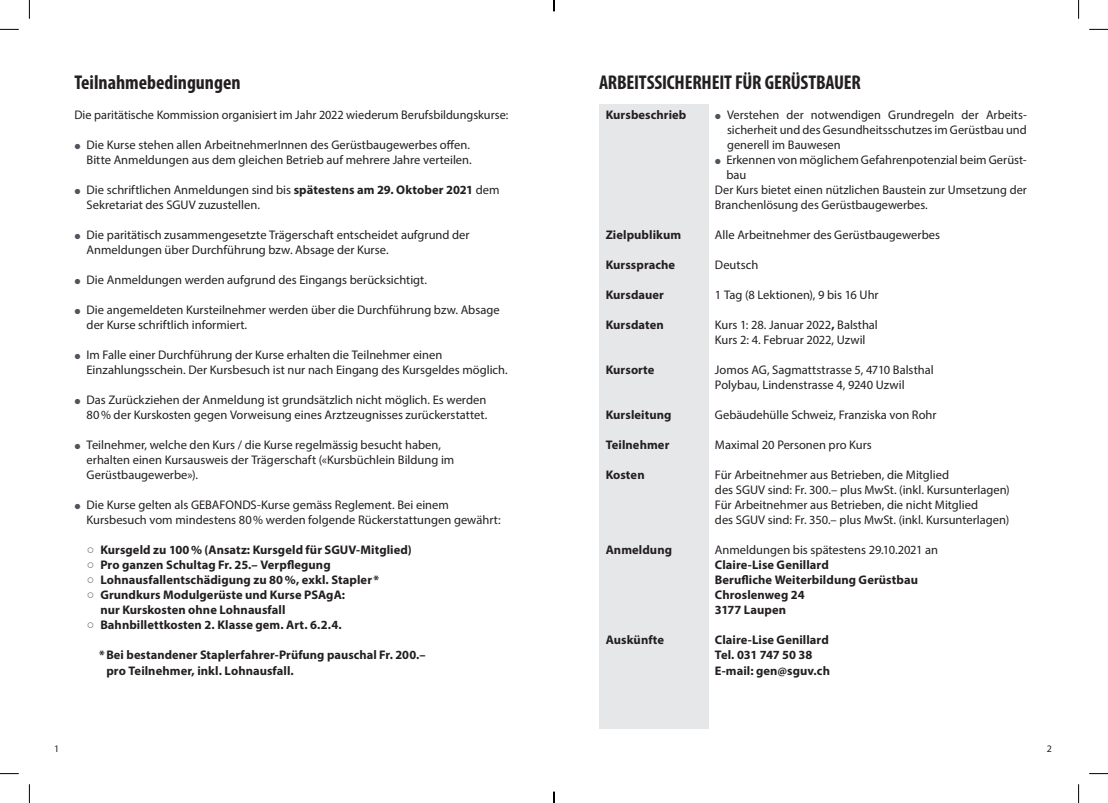
<style>
.page{position:relative;width:1108px;height:803px;background:#fff}
.page>*{position:absolute;margin:0;border:0;box-sizing:border-box;transform-origin:0 0}
.t1{font:700 condensed 20px "Myriad Pro";letter-spacing:-.01em;color:#231f20}
.t2{font:12.5px/15px "Myriad Pro";color:#231f20}
.t3{font:700 12.5px/15px "Myriad Pro";letter-spacing:.005em;color:#231f20}
.t4{font:10px "Myriad Pro";color:#231f20}
.s1{font-weight:700}
.s2{color:#4d545a}
</style>
<div class="page">
<div style="left:599px;top:104px;width:109px;height:624px;background:#e6e7e9"></div>
<svg style="left:0;top:29px;width:19px;height:1px"></svg>
<svg style="left:1089px;top:29px;width:19px;height:1px"></svg>
<svg style="left:0;top:773px;width:19px;height:1px"></svg>
<svg style="left:1089px;top:773px;width:19px;height:1px"></svg>
<svg style="left:29px;top:0;width:1px;height:19px"></svg>
<svg style="left:29px;top:784px;width:1px;height:19px"></svg>
<svg style="left:1078px;top:0;width:1px;height:19px"></svg>
<svg style="left:1078px;top:784px;width:1px;height:19px"></svg>
<svg style="left:553px;top:0;width:2px;height:11px"></svg>
<svg style="left:553px;top:792px;width:2px;height:11px"></svg>
<h1 class="t1" style="left:74px;top:70px;width:168px">Teilnahmebedingungen</h1>
<p class="t2" style="left:74px;top:107px;width:435px">Die paritätische Kommission organisiert im Jahr 2022 wiederum Berufsbildungskurse:</p>
<p class="t2" style="left:87px;top:137px;width:387px">Die Kurse stehen allen ArbeitnehmerInnen des Gerüstbaugewerbes offen.<br>Bitte Anmeldungen aus dem gleichen Betrieb auf mehrere Jahre verteilen.</p>
<p class="t2" style="left:87px;top:182px;width:414px">Die schriftlichen Anmeldungen sind bis <span class="s1">spätestens am 29. Oktober 2021</span> dem<br>Sekretariat des SGUV zuzustellen.</p>
<p class="t2" style="left:87px;top:227px;width:384px">Die paritätisch zusammengesetzte Trägerschaft entscheidet aufgrund der<br>Anmeldungen über Durchführung bzw. Absage der Kurse.</p>
<p class="t2" style="left:87px;top:272px;width:342px">Die Anmeldungen werden aufgrund des Eingangs berücksichtigt.</p>
<p class="t2" style="left:87px;top:302px;width:415px">Die angemeldeten Kursteilnehmer werden über die Durchführung bzw. Absage der Kurse schriftlich informiert.</p>
<p class="t2" style="left:87px;top:347px;width:422px">Im Falle einer Durchführung der Kurse erhalten die Teilnehmer einen<br>Einzahlungsschein. Der Kursbesuch ist nur nach Eingang des Kursgeldes möglich.</p>
<p class="t2" style="left:87px;top:392px;width:402px">Das Zurückziehen der Anmeldung ist grundsätzlich nicht möglich. Es werden<br>80% der Kurskosten gegen Vorweisung eines Arztzeugnisses zurückerstattet.</p>
<p class="t2" style="left:87px;top:437px;width:369px">Teilnehmer, welche den Kurs / die Kurse regelmässig besucht haben, erhalten einen Kursausweis der Trägerschaft («Kursbüchlein Bildung im<br>Gerüstbaugewerbe»).</p>
<p class="t2" style="left:87px;top:497px;width:415px">Die Kurse gelten als GEBAFONDS-Kurse gemäss Reglement. Bei einem<br>Kursbesuch vom mindestens 80% werden folgende Rückerstattungen gewährt:</p>
<p class="t3" style="left:87px;top:542px;width:326px"><span class="s2">•</span> Kursgeld zu 100% (Ansatz: Kursgeld für SGUV-Mitglied)</p>
<p class="t3" style="left:87px;top:557px;width:245px"><span class="s2">•</span> Pro ganzen Schultag Fr. 25.– Verpflegung</p>
<p class="t3" style="left:87px;top:572px;width:294px"><span class="s2">•</span> Lohnausfallentschädigung zu 80%, exkl. Stapler *</p>
<p class="t3" style="left:100px;top:587px;width:246px;text-indent:-13px"><span class="s2">•</span> Grundkurs Modulgerüste und Kurse PSAgA: nur Kurskosten ohne Lohnausfall</p>
<p class="t3" style="left:87px;top:617px;width:256px"><span class="s2">•</span> Bahnbillettkosten 2. Klasse gem. Art. 6.2.4.</p>
<p class="t3" style="left:106px;top:647px;width:321px;text-indent:-7px">* Bei bestandener Staplerfahrer-Prüfung pauschal Fr. 200.– pro Teilnehmer, inkl. Lohnausfall.</p>
<h1 class="t1" style="left:599px;top:70px;width:263px">ARBEITSSICHERHEIT FÜR GERÜSTBAUER</h1>
<p class="t3" style="left:606px;top:107px;width:82px">Kursbeschrieb</p>
<p class="t2" style="left:727px;top:107px;width:300px">Verstehen der notwendigen Grundregeln der Arbeits-</p>
<p class="t2" style="left:727px;top:122px;width:301px">sicherheit und des Gesundheitsschutzes im Gerüstbau und</p>
<p class="t2" style="left:727px;top:137px;width:115px">generell im Bauwesen</p>
<p class="t2" style="left:726px;top:152px;width:301px">Erkennen von möglichem Gefahrenpotenzial beim Gerüst-</p>
<p class="t2" style="left:726px;top:167px;width:22px">bau</p>
<p class="t2" style="left:715px;top:182px;width:313px">Der Kurs bietet einen nützlichen Baustein zur Umsetzung der</p>
<p class="t2" style="left:715px;top:197px;width:214px">Branchenlösung des Gerüstbaugewerbes.</p>
<p class="t3" style="left:606px;top:227px;width:77px">Zielpublikum</p>
<p class="t2" style="left:715px;top:227px;width:227px">Alle Arbeitnehmer des Gerüstbaugewerbes</p>
<p class="t3" style="left:606px;top:257px;width:71px">Kurssprache</p>
<p class="t2" style="left:715px;top:257px;width:45px">Deutsch</p>
<p class="t3" style="left:606px;top:287px;width:60px">Kursdauer</p>
<p class="t2" style="left:715px;top:287px;width:165px">1 Tag (8 Lektionen), 9 bis 16 Uhr</p>
<p class="t3" style="left:606px;top:317px;width:60px">Kursdaten</p>
<p class="t2" style="left:715px;top:317px;width:164px">Kurs 1: 28. Januar 2022<span class="s1">,</span> Balsthal<br>Kurs 2: 4. Februar 2022, Uzwil</p>
<p class="t3" style="left:606px;top:362px;width:50px">Kursorte</p>
<p class="t2" style="left:715px;top:362px;width:220px">Jomos AG, Sagmattstrasse 5, 4710 Balsthal<br>Polybau, Lindenstrasse 4, 9240 Uzwil</p>
<p class="t3" style="left:606px;top:407px;width:67px">Kursleitung</p>
<p class="t2" style="left:715px;top:407px;width:223px">Gebäudehülle Schweiz, Franziska von Rohr</p>
<p class="t3" style="left:606px;top:437px;width:65px">Teilnehmer</p>
<p class="t2" style="left:715px;top:437px;width:158px">Maximal 20 Personen pro Kurs</p>
<p class="t3" style="left:606px;top:467px;width:40px">Kosten</p>
<p class="t2" style="left:715px;top:467px;width:296px">Für Arbeitnehmer aus Betrieben, die Mitglied<br>des SGUV sind: Fr. 300.– plus MwSt. (inkl. Kursunterlagen)<br>Für Arbeitnehmer aus Betrieben, die nicht Mitglied<br>des SGUV sind: Fr. 350.– plus MwSt. (inkl. Kursunterlagen)</p>
<p class="t3" style="left:606px;top:542px;width:68px">Anmeldung</p>
<p class="t2" style="left:715px;top:542px;width:225px">Anmeldungen bis spätestens 29.10.2021 an</p>
<p class="t3" style="left:715px;top:557px;width:204px">Claire-Lise Genillard<br>Berufliche Weiterbildung Gerüstbau<br>Chroslenweg 24<br>3177 Laupen</p>
<p class="t3" style="left:606px;top:632px;width:60px">Auskünfte</p>
<p class="t3" style="left:715px;top:632px;width:117px">Claire-Lise Genillard<br>Tel. 031 747 50 38<br>E-mail: gen@sguv.ch</p>
<p class="t4" style="left:54px;top:743px;width:7px">1</p>
<p class="t4" style="left:1046px;top:743px;width:7px">2</p>
</div>
